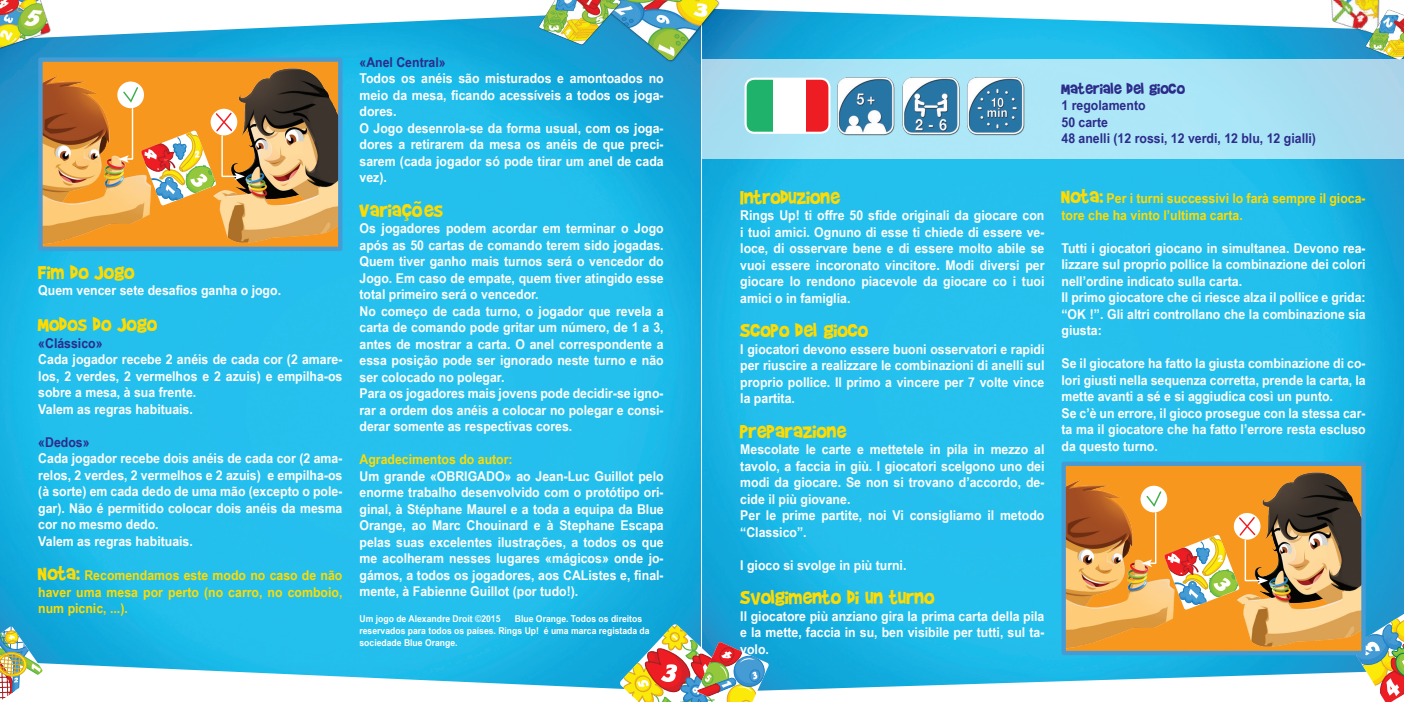
<style>
.page{position:relative;width:1404px;height:702px;background:#fff}
.page>*{position:absolute;margin:0;border:0;box-sizing:border-box;transform-origin:0 0}
.t1{font:22.5px "Brady Bunch Remastered";color:#ffdb01}
.t2{font:18px "Brady Bunch Remastered";color:#2c2c8b}
.t3{font:700 13.5px/16.5px "Arial Narrow";color:#fff;scale:1.11 1}
.t4{font:700 13.5px/16.5px "Arial Narrow";color:#ffdb01;text-align:justify;scale:1.11 1}
.t5{font:700 13.5px/16.5px "Arial Narrow";color:#2c2c8b;scale:1.11 1}
.t6{font:700 9.45px/12px "Arial Narrow";color:#fff;scale:1.11 1}
.s1{font-family:"Brady Bunch Remastered";font-weight:400;font-size:22.5px}
</style>
<div class="page">
<img style="left:0;top:43px;width:1403px;height:615px">
<svg style="left:51px;top:9px;width:1314px;height:34px"></svg>
<svg style="left:43px;top:658px;width:1308px;height:33px"></svg>
<img style="left:0;top:0;width:51px;height:52px">
<img style="left:598px;top:0;width:122px;height:63px">
<img style="left:538px;top:0;width:83px;height:45px">
<img style="left:1313px;top:0;width:77px;height:39px">
<img style="left:1365px;top:10px;width:38px;height:50px">
<svg style="left:1351px;top:611px;width:52px;height:91px"></svg>
<img style="left:619px;top:624px;width:150px;height:78px">
<svg style="left:0;top:626px;width:43px;height:74px"></svg>
<div style="left:40px;top:60px;width:300px;height:189px;background:#f7971d"></div>
<img style="left:43px;top:68px;width:294px;height:177px">
<div style="left:38px;top:57px;width:304px;height:194px;border:4px solid #459cd5"></div>
<svg style="left:117px;top:81px;width:27px;height:27px"></svg>
<svg style="left:118px;top:86px;width:127px;height:120px"></svg>
<div style="left:702px;top:60px;width:701px;height:99px;background:linear-gradient(to right,#aae5f6,#aae1f3)"></div>
<svg style="left:772px;top:81px;width:34px;height:50px"></svg>
<div style="left:806px;top:79px;width:23px;height:54px;background:#ee1d23"></div>
<div style="left:745px;top:79px;width:27px;height:54px;background:#1eb26a"></div>
<div style="left:744px;top:78px;width:86px;height:56px;border:2px solid #fff;border-radius:9px"></div>
<img style="left:837px;top:78px;width:187px;height:58px">
<div style="left:1063px;top:464px;width:300px;height:189px;background:#f7971d"></div>
<img style="left:1066px;top:472px;width:294px;height:177px">
<div style="left:1061px;top:461px;width:304px;height:194px;border:4px solid #459cd5"></div>
<svg style="left:1140px;top:485px;width:27px;height:27px"></svg>
<svg style="left:1141px;top:490px;width:126px;height:120px"></svg>
<h1 class="t1" style="left:38px;top:260px;width:98px">Fim do Jogo</h1>
<p class="t3" style="left:38px;top:281px;width:220px">Quem vencer sete desafios ganha o jogo.</p>
<h1 class="t1" style="left:38px;top:313px;width:120px">Modos do Jogo</h1>
<p class="t5" style="left:38px;top:334px;width:59px">«Clássico»</p>
<p class="t3" style="left:38px;top:350px;width:275px">Cada jogador recebe 2 anéis de cada cor (2 amare&shy;los, 2 verdes, 2 vermelhos e 2 azuis) e empilha-os sobre a mesa, à sua frente.<br>Valem as regras habituais.</p>
<p class="t5" style="left:38px;top:433px;width:48px">«Dedos»</p>
<p class="t3" style="left:38px;top:449px;width:275px">Cada jogador recebe dois anéis de cada cor (2 ama&shy;relos, 2 verdes, 2 vermelhos e 2 azuis) e empilha-os (à sorte) em cada dedo de uma mão (excepto o pole&shy;gar). Não é permitido colocar dois anéis da mesma cor no mesmo dedo.<br>Valem as regras habituais.</p>
<p class="t4" style="left:38px;top:566px;width:275px"><span class="s1">Nota:</span> Recomendamos este modo no caso de não haver uma mesa por perto (no carro, no comboio, num picnic, ...).</p>
<p class="t5" style="left:359px;top:53px;width:79px">«Anel Central»</p>
<p class="t3" style="left:359px;top:69px;width:275px">Todos os anéis são misturados e amontoados no meio da mesa, ficando acessíveis a todos os joga&shy;dores.<br>O Jogo desenrola-se da forma usual, com os joga&shy;dores a retirarem da mesa os anéis de que preci&shy;sarem (cada jogador só pode tirar um anel de cada vez).</p>
<h1 class="t1" style="left:359px;top:198px;width:85px">Variações</h1>
<p class="t3" style="left:359px;top:219px;width:275px">Os jogadores podem acordar em terminar o Jogo após as 50 cartas de comando terem sido jogadas.<br>Quem tiver ganho mais turnos será o vencedor do Jogo. Em caso de empate, quem tiver atingido esse total primeiro será o vencedor.<br>No começo de cada turno, o jogador que revela a carta de comando pode gritar um número, de 1 a 3, antes de mostrar a carta. O anel correspondente a essa posição pode ser ignorado neste turno e não ser colocado no polegar.<br>Para os jogadores mais jovens pode decidir-se igno&shy;rar a ordem dos anéis a colocar no polegar e consi&shy;derar somente as respectivas cores.</p>
<p class="t4" style="left:359px;top:450px;width:139px">Agradecimentos do autor:</p>
<p class="t3" style="left:359px;top:467px;width:275px;text-align:justify">Um grande «OBRIGADO» ao Jean-Luc Guillot pelo enorme trabalho desenvolvido com o protótipo ori&shy;ginal, à Stéphane Maurel e a toda a equipa da Blue Orange, ao Marc Chouinard e à Stephane Escapa pelas suas excelentes ilustrações, a todos os que me acolheram nesses lugares «mágicos» onde jo&shy;gámos, a todos os jogadores, aos CAListes e, final&shy;mente, à Fabienne Guillot (por tudo!).</p>
<p class="t6" style="left:359px;top:612px;width:128px">Um jogo de Alexandre Droit ©2015</p>
<p class="t6" style="left:359px;top:612px;width:263px;text-indent:155px">Blue Orange. Todos os direitos reservados para todos os países. Rings Up! é uma marca registada da sociedade Blue Orange.</p>
<h2 class="t2" style="left:1061px;top:79px;width:125px">Materiale del gioco</h2>
<p class="t5" style="left:1061px;top:97px;width:231px">1 regolamento<br>50 carte<br>48 anelli (12 rossi, 12 verdi, 12 blu, 12 gialli)</p>
<h1 class="t1" style="left:740px;top:185px;width:102px">Introduzione</h1>
<p class="t3" style="left:740px;top:206px;width:275px;text-align:justify">Rings Up! ti offre 50 sfide originali da giocare con i tuoi amici. Ognuno di esse ti chiede di essere ve&shy;loce, di osservare bene e di essere molto abile se vuoi essere incoronato vincitore. Modi diversi per giocare lo rendono piacevole da giocare co i tuoi amici o in famiglia.</p>
<h1 class="t1" style="left:740px;top:318px;width:129px">Scopo del gioco</h1>
<p class="t3" style="left:740px;top:340px;width:275px;text-align:justify">I giocatori devono essere buoni osservatori e rapidi per riuscire a realizzare le combinazioni di anelli sul proprio pollice. Il primo a vincere per 7 volte vince la partita.</p>
<h1 class="t1" style="left:740px;top:419px;width:108px">Preparazione</h1>
<p class="t3" style="left:740px;top:440px;width:275px">Mescolate le carte e mettetele in pila in mezzo al tavolo, a faccia in giù. I giocatori scelgono uno dei modi da giocare. Se non si trovano d’accordo, de&shy;cide il più giovane.<br>Per le prime partite, noi Vi consigliamo il metodo “Classico”.</p>
<p class="t3" style="left:740px;top:556px;width:151px">I gioco si svolge in più turni.</p>
<h1 class="t1" style="left:740px;top:585px;width:196px">Svolgimento di un turno</h1>
<p class="t3" style="left:740px;top:607px;width:275px;text-align:justify">Il giocatore più anziano gira la prima carta della pila e la mette, faccia in su, ben visibile per tutti, sul ta&shy;volo.</p>
<p class="t4" style="left:1061px;top:190px;width:275px"><span class="s1">Nota:</span> Per i turni successivi lo farà sempre il gioca&shy;tore che ha vinto l’ultima carta.</p>
<p class="t3" style="left:1061px;top:239px;width:275px">Tutti i giocatori giocano in simultanea. Devono rea&shy;lizzare sul proprio pollice la combinazione dei colori nell’ordine indicato sulla carta.<br>Il primo giocatore che ci riesce alza il pollice e grida: “OK !”. Gli altri controllano che la combinazione sia giusta:</p>
<p class="t3" style="left:1061px;top:355px;width:275px">Se il giocatore ha fatto la giusta combinazione di co&shy;lori giusti nella sequenza corretta, prende la carta, la mette avanti a sé e si aggiudica così un punto.<br>Se c’è un errore, il gioco prosegue con la stessa car&shy;ta ma il giocatore che ha fatto l’errore resta escluso da questo turno.</p>
</div>
